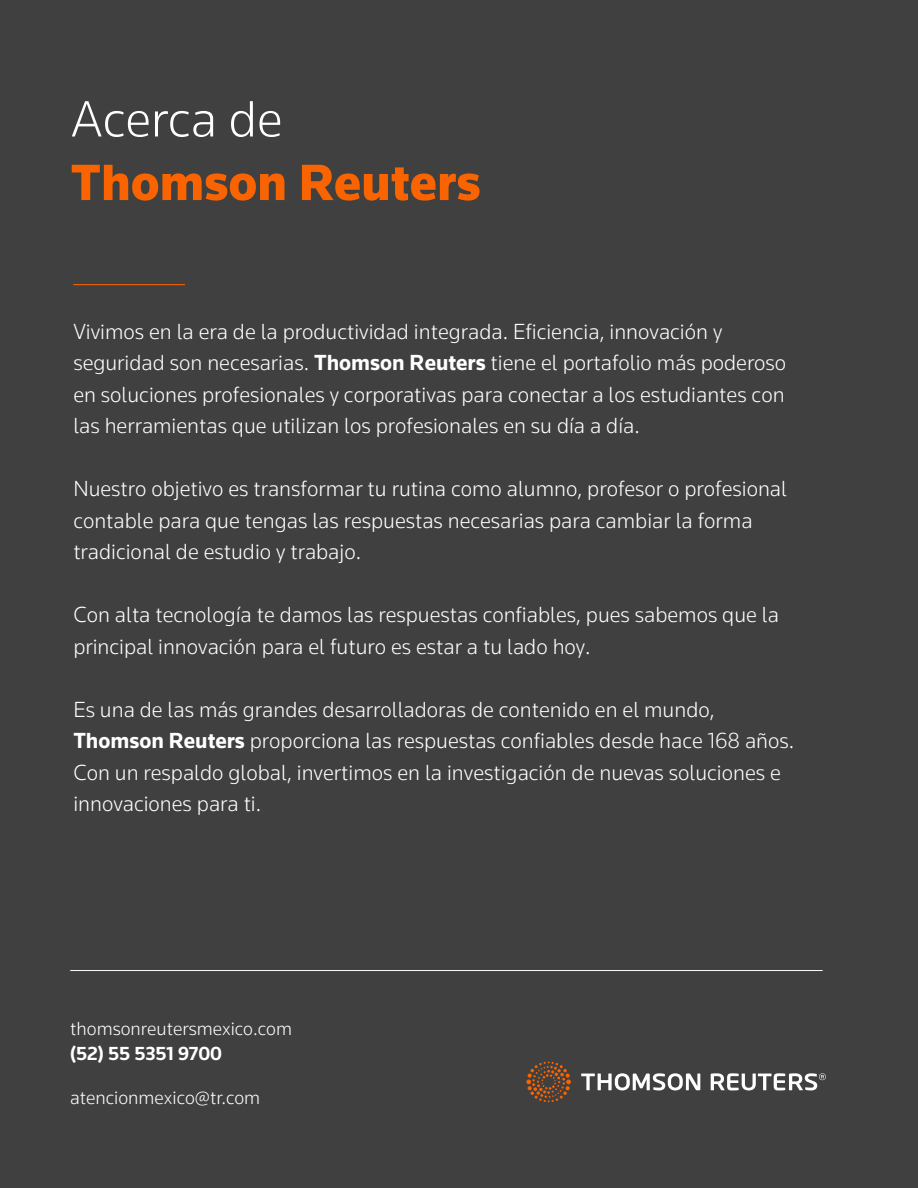
<style>
.page{position:relative;width:918px;height:1188px;background:#404040}
.page>*{position:absolute;margin:0;border:0;box-sizing:border-box;transform-origin:0 0}
.t1{font:900 52.95px "Knowledge 2017";color:#f96400}
.t2{font:300 52.95px "Knowledge 2017";color:#fff}
.t3{font:300 22.5px/31.5px "Knowledge 2017";color:#fff}
.t4{font:300 19.5px "Knowledge 2017";color:#fff}
.t5{font:700 19.5px "Knowledge 2017";color:#fff}
.s1{font-weight:700}
</style>
<div class="page">
<hr style="left:73px;top:284px;width:112px;height:1px;background:#f96400">
<svg style="left:581px;top:1073px;width:245px;height:17px"></svg>
<svg style="left:526px;top:1062px;width:45px;height:40px"></svg>
<hr style="left:70px;top:970px;width:753px;height:1px;background:#fff">
<h1 class="t2" style="left:71px;top:86px;width:213px">Acerca de</h1>
<h1 class="t1" style="left:71px;top:150px;width:412px">Thomson Reuters</h1>
<p class="t3" style="left:73px;top:315px;width:715px">Vivimos en la era de la productividad integrada. Eficiencia, innovación y seguridad son necesarias. <span class="s1">Thomson Reuters</span> tiene el portafolio más poderoso en soluciones profesionales y corporativas para conectar a los estudiantes con las herramientas que utilizan los profesionales en su día a día.</p>
<p class="t3" style="left:73px;top:473px;width:715px">Nuestro objetivo es transformar tu rutina como alumno, profesor o profesional contable para que tengas las respuestas necesarias para cambiar la forma tradicional de estudio y trabajo.</p>
<p class="t3" style="left:73px;top:599px;width:707px">Con alta tecnología te damos las respuestas confiables, pues sabemos que la principal innovación para el futuro es estar a tu lado hoy.</p>
<p class="t3" style="left:73px;top:693px;width:722px">Es una de las más grandes desarrolladoras de contenido en el mundo, <span class="s1">Thomson Reuters</span> proporciona las respuestas confiables desde hace 168 años.<br>Con un respaldo global, invertimos en la investigación de nuevas soluciones e innovaciones para ti.</p>
<p class="t4" style="left:70px;top:1017px;width:223px">thomsonreutersmexico.com</p>
<p class="t5" style="left:70px;top:1042px;width:153px">(52) 55 5351 9700</p>
<p class="t4" style="left:70px;top:1085px;width:191px">atencionmexico@tr.com</p>
</div>
